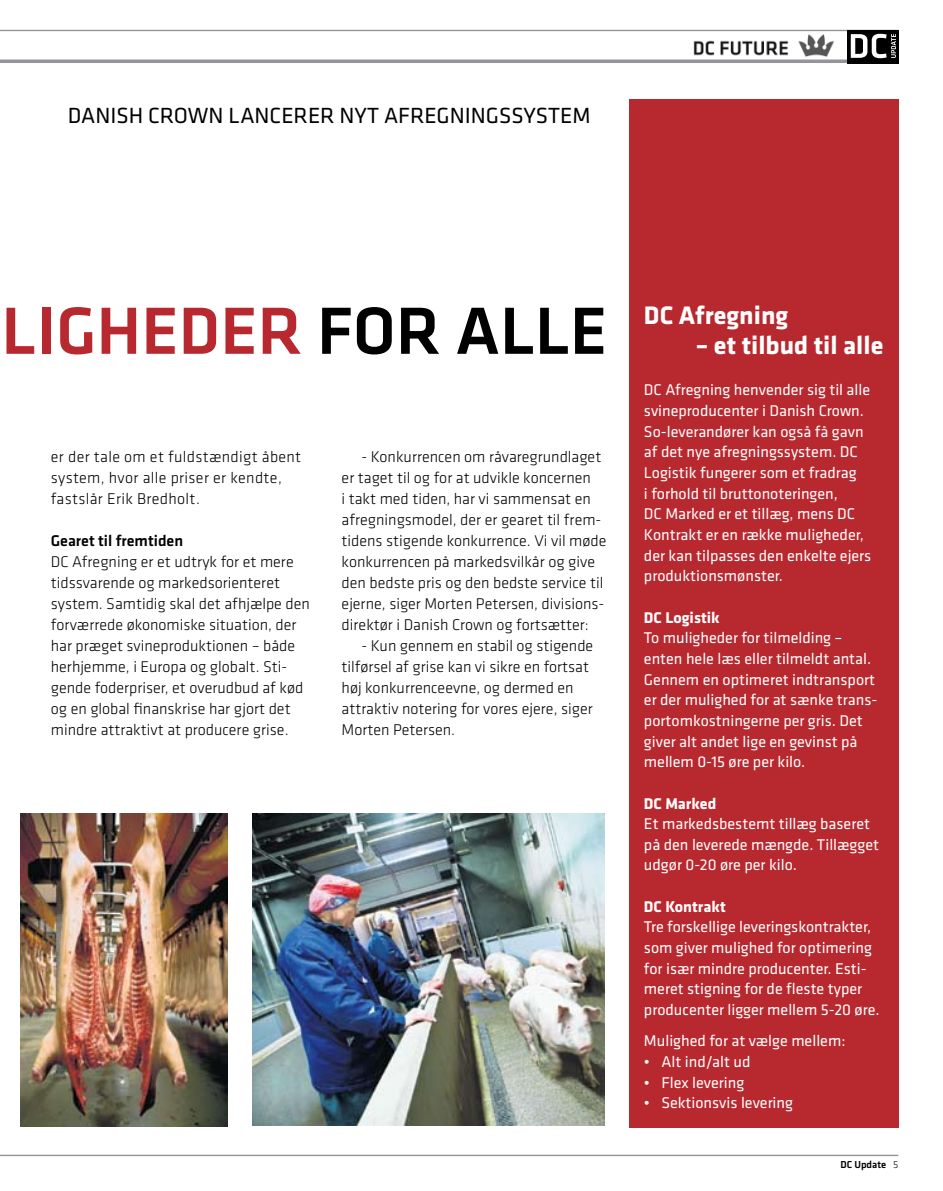
<style>
.page{position:relative;width:943px;height:1191px;background:#fff}
.page>*{position:absolute;margin:0;border:0;box-sizing:border-box;transform-origin:0 0}
.t1{font:500 69.12px "Klavika";color:#b8292f}
.t2{font:700 26.25px "Klavika";color:#fff}
.t3{font:22.75px "Klavika";color:#000}
.t4{font:16.1px/20.7px "Klavika";color:#fff}
.t5{font:300 16.1px/21px "Klavika";color:#000}
.t6{font:300 16.1px/21px "Klavika";letter-spacing:.02em;color:#000}
.t7{font:700 16.1px "Klavika";color:#fff}
.t8{font:500 16.1px "Klavika";color:#000}
.t9{font:500 10.5px "Klavika";color:#000}
.s1{color:#000}
.s2{font-weight:300}
</style>
<div class="page">
<hr style="left:0;top:1154px;width:898px;height:2px;background:#939598">
<hr style="left:0;top:30px;width:898px;height:1px;background:#939598">
<svg style="left:0;top:59px;width:847px;height:4px;background:#a0a2a5"></svg>
<div style="left:847px;top:30px;width:51px;height:33px;background:#000"></div>
<svg style="left:850px;top:34px;width:46px;height:24px"></svg>
<div style="left:629px;top:99px;width:269px;height:1029px;background:#b8292f"></div>
<img style="left:693px;top:34px;width:141px;height:23px">
<img style="left:20px;top:814px;width:207px;height:312px">
<img style="left:252px;top:814px;width:352px;height:311px">
<h3 class="t3" style="left:68px;top:103px;width:524px">Danish Crown lancerer nyt afregningssystem</h3>
<h1 class="t1" style="left:1px;top:293px;width:607px">ligheder <span class="s1">for alle</span></h1>
<p class="t6" style="left:51px;top:446px;width:252px">er der tale om et fuldstændigt åbent system, hvor alle priser er kendte, fastslår Erik Bredholt.</p>
<p class="t8" style="left:51px;top:532px;width:134px">Gearet til fremtiden</p>
<p class="t5" style="left:51px;top:551px;width:260px">DC Afregning er et udtryk for et mere tidssvarende og markedsorienteret system. Samtidig skal det afhjælpe den forværrede økonomiske situation, der har præget svineproduktionen – både herhjemme, i Europa og globalt. Sti&shy;gende foderpriser, et overudbud af kød og en global finanskrise har gjort det mindre attraktivt at producere grise.</p>
<p class="t5" style="left:341px;top:446px;width:266px;text-indent:20px">- Konkurrencen om råvaregrundlaget er taget til og for at udvikle koncernen<br>i takt med tiden, har vi sammensat en afregningsmodel, der er gearet til frem&shy;tidens stigende konkurrence. Vi vil møde konkurrencen på markedsvilkår og give den bedste pris og den bedste service til ejerne, siger Morten Petersen, divisions&shy;direktør i Danish Crown og fortsætter:</p>
<p class="t5" style="left:341px;top:635px;width:253px;text-indent:20px">- Kun gennem en stabil og stigende tilførsel af grise kan vi sikre en fortsat høj konkurrenceevne, og dermed en attraktiv notering for vores ejere, siger Morten Petersen.</p>
<h2 class="t2" style="left:644px;top:301px;width:146px">DC Afregning</h2>
<h2 class="t2" style="left:696px;top:331px;width:189px">– et tilbud til alle</h2>
<p class="t4" style="left:644px;top:380px;width:229px">DC Afregning henvender sig til alle svineproducenter i Danish Crown.<br>So-leverandører kan også få gavn af det nye afregningssystem. DC<br>Logistik fungerer som et fradrag<br>i forhold til bruttonoteringen,<br>DC Marked er et tillæg, mens DC<br>Kontrakt er en række muligheder, der kan tilpasses den enkelte ejers produktionsmønster.</p>
<p class="t7" style="left:644px;top:608px;width:77px">DC Logistik</p>
<p class="t4" style="left:644px;top:628px;width:235px">To muligheder for tilmelding – enten hele læs eller tilmeldt antal.<br>Gennem en optimeret indtransport er der mulighed for at sænke trans&shy;portomkostningerne per gris. Det giver alt andet lige en gevinst på mellem 0-15 øre per kilo.</p>
<p class="t7" style="left:644px;top:794px;width:74px">DC Marked</p>
<p class="t4" style="left:644px;top:813px;width:236px">Et markedsbestemt tillæg baseret på den leverede mængde. Tillægget udgør 0-20 øre per kilo.</p>
<p class="t7" style="left:644px;top:897px;width:83px">DC Kontrakt</p>
<p class="t4" style="left:644px;top:917px;width:237px">Tre forskellige leveringskontrakter, som giver mulighed for optimering for især mindre producenter. Esti&shy;meret stigning for de fleste typer producenter ligger mellem 5-20 øre.</p>
<p class="t4" style="left:644px;top:1031px;width:203px">Mulighed for at vælge mellem:</p>
<p class="t4" style="left:644px;top:1051px;width:108px">• Alt ind/alt ud</p>
<p class="t4" style="left:644px;top:1072px;width:102px">• Flex levering</p>
<p class="t4" style="left:644px;top:1093px;width:151px">• Sektionsvis levering</p>
<p class="t9" style="left:840px;top:1159px;width:59px">DC Update <span class="s2">5</span></p>
</div>
